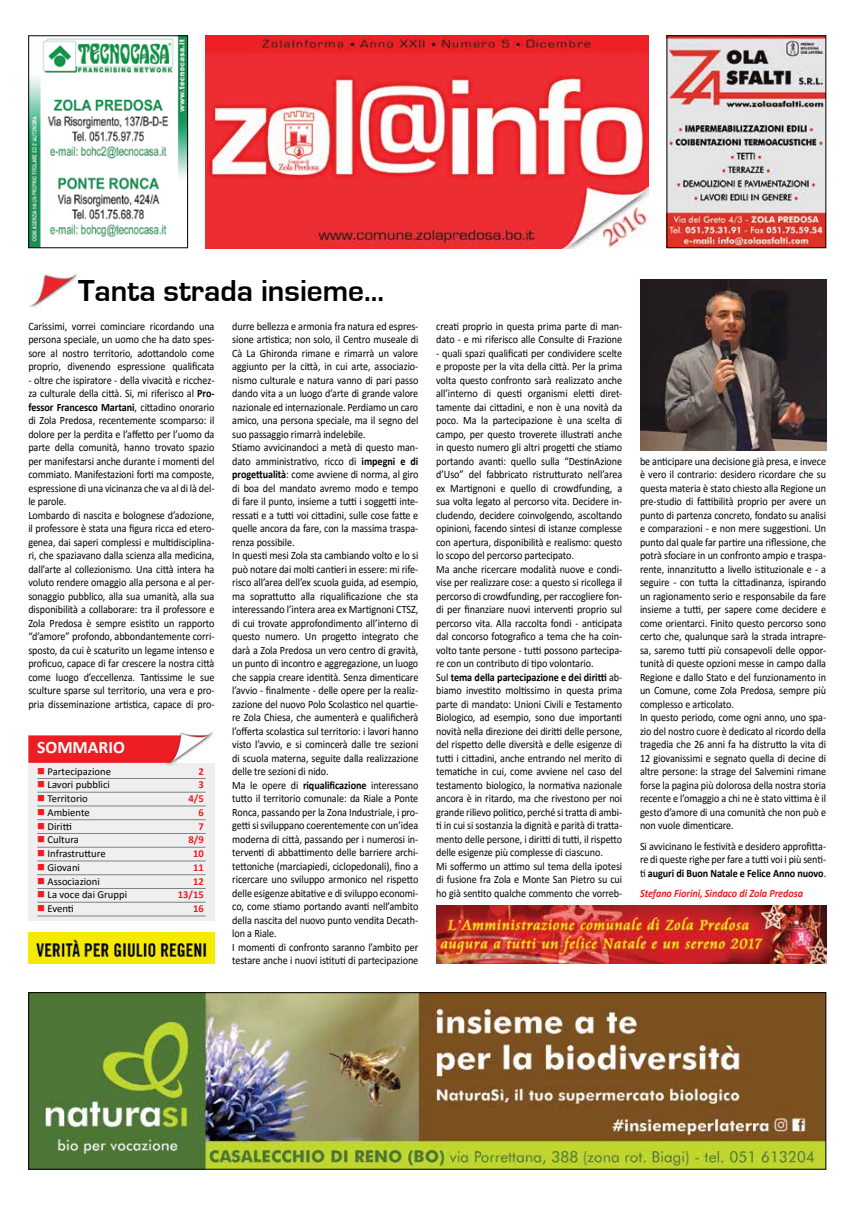
<style>
.page{position:relative;width:851px;height:1205px;background:#fff}
.page>*{position:absolute;margin:0;border:0;box-sizing:border-box;transform-origin:0 0}
.t1{font:700 31.25px "Eurostile";color:#000}
.t2{font:700 17.5px "Calibri";color:#fff}
.t3{font:11.25px/13.5px "Calibri";letter-spacing:-.005em;color:#000;scale:.9 1}
.t4{font:italic 700 11.25px "Calibri";letter-spacing:-.005em;color:#ed1d24;scale:.9 1}
.t5{font:10.62px "Calibri";color:#000}
.t6{font:700 10.62px "Calibri";color:#ed1d24}
.s1{font-weight:700}
.s2{color:#ed1d24}
</style>
<div class="page">
<img style="left:668px;top:37px;width:156px;height:209px">
<div style="left:666px;top:35px;width:160px;height:213px;border:1px solid #000"></div>
<img style="left:30px;top:994px;width:794px;height:173px">
<div style="left:28px;top:992px;width:798px;height:177px;border:1px solid #000"></div>
<img style="left:206px;top:35px;width:442px;height:213px">
<img style="left:30px;top:274px;width:48px;height:34px">
<img style="left:30px;top:37px;width:156px;height:209px">
<div style="left:28px;top:35px;width:160px;height:213px;border:1px solid #000"></div>
<div style="left:28px;top:763px;width:186px;height:157px;background:#efeff0"></div>
<svg style="left:28px;top:735px;width:137px;height:28px;background:#ed2128"></svg>
<img style="left:165px;top:732px;width:49px;height:34px">
<hr style="left:37px;top:778px;width:169px;height:1px;background:#808285">
<hr style="left:37px;top:792px;width:169px;height:1px;background:#808285">
<hr style="left:37px;top:805px;width:169px;height:1px;background:#808285">
<hr style="left:37px;top:819px;width:169px;height:1px;background:#808285">
<hr style="left:37px;top:833px;width:169px;height:1px;background:#808285">
<hr style="left:37px;top:847px;width:169px;height:1px;background:#808285">
<hr style="left:37px;top:860px;width:169px;height:1px;background:#808285">
<hr style="left:37px;top:874px;width:169px;height:1px;background:#808285">
<hr style="left:37px;top:888px;width:169px;height:1px;background:#808285">
<hr style="left:37px;top:902px;width:169px;height:1px;background:#808285">
<hr style="left:37px;top:915px;width:169px;height:1px;background:#808285">
<img style="left:640px;top:280px;width:186px;height:170px">
<img style="left:28px;top:932px;width:186px;height:32px">
<img style="left:436px;top:906px;width:390px;height:58px">
<h1 class="t1" style="left:78px;top:273px;width:307px">Tanta strada insieme...</h1>
<p class="t3" style="left:28px;top:319px;width:208px;text-align:justify">Carissimi, vorrei cominciare ricordando una persona speciale, un uomo che ha dato spes&shy;sore al nostro territorio, adottandolo come proprio, divenendo espressione qualificata</p>
<p class="t3" style="left:28px;top:373px;width:208px">- oltre che ispiratore - della vivacità e ricchez&shy;za culturale della città. Si, mi riferisco al <span class="s1">Pro&shy;fessor Francesco Martani</span>, cittadino onorario di Zola Predosa, recentemente scomparso: il dolore per la perdita e l’affetto per l’uomo da parte della comunità, hanno trovato spazio per manifestarsi anche durante i momenti del commiato. Manifestazioni forti ma composte, espressione di una vicinanza che va al di là del&shy;le parole.<br>Lombardo di nascita e bolognese d’adozione, il professore è stata una figura ricca ed etero&shy;genea, dai saperi complessi e multidisciplina&shy;ri, che spaziavano dalla scienza alla medicina, dall’arte al collezionismo. Una città intera ha voluto rendere omaggio alla persona e al per&shy;sonaggio pubblico, alla sua umanità, alla sua disponibilità a collaborare: tra il professore e Zola Predosa è sempre esistito un rapporto “d’amore” profondo, abbondantemente corri&shy;sposto, da cui è scaturito un legame intenso e proficuo, capace di far crescere la nostra città come luogo d’eccellenza. Tantissime le sue sculture sparse sul territorio, una vera e pro&shy;pria disseminazione artistica, capace di pro-</p>
<p class="t3" style="left:232px;top:319px;width:208px">durre bellezza e armonia fra natura ed espres&shy;sione artistica; non solo, il Centro museale di Cà La Ghironda rimane e rimarrà un valore aggiunto per la città, in cui arte, associazio&shy;nismo culturale e natura vanno di pari passo dando vita a un luogo d’arte di grande valore nazionale ed internazionale. Perdiamo un caro amico, una persona speciale, ma il segno del suo passaggio rimarrà indelebile.<br>Stiamo avvicinandoci a metà di questo man&shy;dato amministrativo, ricco di <span class="s1">impegni e di progettualità</span>: come avviene di norma, al giro di boa del mandato avremo modo e tempo di fare il punto, insieme a tutti i soggetti inte&shy;ressati e a tutti voi cittadini, sulle cose fatte e quelle ancora da fare, con la massima traspa&shy;renza possibile.<br>In questi mesi Zola sta cambiando volto e lo si può notare dai molti cantieri in essere: mi rife&shy;risco all’area dell’ex scuola guida, ad esempio, ma soprattutto alla riqualificazione che sta interessando l’intera area ex Martignoni CTSZ, di cui trovate approfondimento all’interno di questo numero. Un progetto integrato che darà a Zola Predosa un vero centro di gravità, un punto di incontro e aggregazione, un luogo che sappia creare identità. Senza dimenticare l’avvio - finalmente - delle opere per la realiz&shy;zazione del nuovo Polo Scolastico nel quartie&shy;re Zola Chiesa, che aumenterà e qualificherà l’offerta scolastica sul territorio: i lavori hanno visto l’avvio, e si comincerà dalle tre sezioni di scuola materna, seguite dalla realizzazione delle tre sezioni di nido.<br>Ma le opere di <span class="s1">riqualificazione</span> interessano tutto il territorio comunale: da Riale a Ponte Ronca, passando per la Zona Industriale, i pro&shy;getti si sviluppano coerentemente con un’idea moderna di città, passando per i numerosi in&shy;terventi di abbattimento delle barriere archi&shy;tettoniche (marciapiedi, ciclopedonali), fino a ricercare uno sviluppo armonico nel rispetto delle esigenze abitative e di sviluppo economi&shy;co, come stiamo portando avanti nell’ambito della nascita del nuovo punto vendita Decath&shy;lon a Riale.<br>I momenti di confronto saranno l’ambito per testare anche i nuovi istituti di partecipazione</p>
<p class="t3" style="left:436px;top:319px;width:208px">creati proprio in questa prima parte di man&shy;dato - e mi riferisco alle Consulte di Frazione</p>
<p class="t3" style="left:436px;top:346px;width:208px">- quali spazi qualificati per condividere scelte e proposte per la vita della città. Per la prima volta questo confronto sarà realizzato anche all’interno di questi organismi eletti diret&shy;tamente dai cittadini, e non è una novità da poco. Ma la partecipazione è una scelta di campo, per questo troverete illustrati anche in questo numero gli altri progetti che stiamo portando avanti: quello sulla “DestinAzione d’Uso” del fabbricato ristrutturato nell’area ex Martignoni e quello di crowdfunding, a sua volta legato al percorso vita. Decidere in&shy;cludendo, decidere coinvolgendo, ascoltando opinioni, facendo sintesi di istanze complesse con apertura, disponibilità e realismo: questo lo scopo del percorso partecipato.<br>Ma anche ricercare modalità nuove e condi&shy;vise per realizzare cose: a questo si ricollega il percorso di crowdfunding, per raccogliere fon&shy;di per finanziare nuovi interventi proprio sul percorso vita. Alla raccolta fondi - anticipata dal concorso fotografico a tema che ha coin&shy;volto tante persone - tutti possono partecipa&shy;re con un contributo di tipo volontario.<br>Sul <span class="s1">tema della partecipazione e dei diritti</span> ab&shy;biamo investito moltissimo in questa prima parte di mandato: Unioni Civili e Testamento Biologico, ad esempio, sono due importanti novità nella direzione dei diritti delle persone, del rispetto delle diversità e delle esigenze di tutti i cittadini, anche entrando nel merito di tematiche in cui, come avviene nel caso del testamento biologico, la normativa nazionale ancora è in ritardo, ma che rivestono per noi grande rilievo politico, perché si tratta di ambi&shy;ti in cui si sostanzia la dignità e parità di tratta&shy;mento delle persone, i diritti di tutti, il rispetto delle esigenze più complesse di ciascuno.<br>Mi soffermo un attimo sul tema della ipotesi di fusione fra Zola e Monte San Pietro su cui ho già sentito qualche commento che vorreb-</p>
<h2 class="t2" style="left:37px;top:735px;width:89px">SOMMARIO</h2>
<p class="t5" style="left:37px;top:764px;width:75px"><span class="s2">■</span> Partecipazione</p>
<p class="t6" style="left:198px;top:763px;width:7px">2</p>
<p class="t5" style="left:37px;top:777px;width:74px"><span class="s2">■</span> Lavori pubblici</p>
<p class="t6" style="left:198px;top:777px;width:7px">3</p>
<p class="t5" style="left:37px;top:791px;width:52px"><span class="s2">■</span> Territorio</p>
<p class="t6" style="left:188px;top:791px;width:17px">4/5</p>
<p class="t5" style="left:37px;top:805px;width:54px"><span class="s2">■</span> Ambiente</p>
<p class="t6" style="left:198px;top:805px;width:7px">6</p>
<p class="t5" style="left:37px;top:819px;width:36px"><span class="s2">■</span> Diritti</p>
<p class="t6" style="left:198px;top:818px;width:7px">7</p>
<p class="t5" style="left:37px;top:832px;width:43px"><span class="s2">■</span> Cultura</p>
<p class="t6" style="left:188px;top:832px;width:17px">8/9</p>
<p class="t5" style="left:37px;top:846px;width:70px"><span class="s2">■</span> Infrastrutture</p>
<p class="t6" style="left:193px;top:846px;width:12px">10</p>
<p class="t5" style="left:37px;top:860px;width:44px"><span class="s2">■</span> Giovani</p>
<p class="t6" style="left:193px;top:860px;width:12px">11</p>
<p class="t5" style="left:37px;top:874px;width:64px"><span class="s2">■</span> Associazioni</p>
<p class="t6" style="left:193px;top:873px;width:12px">12</p>
<p class="t5" style="left:37px;top:887px;width:91px"><span class="s2">■</span> La voce dai Gruppi</p>
<p class="t6" style="left:178px;top:887px;width:28px">13/15</p>
<p class="t5" style="left:37px;top:901px;width:38px"><span class="s2">■</span> Eventi</p>
<p class="t6" style="left:193px;top:901px;width:12px">16</p>
<p class="t3" style="left:640px;top:454px;width:208px">be anticipare una decisione già presa, e invece è vero il contrario: desidero ricordare che su questa materia è stato chiesto alla Regione un pre-studio di fattibilità proprio per avere un punto di partenza concreto, fondato su analisi e comparazioni - e non mere suggestioni. Un punto dal quale far partire una riflessione, che potrà sfociare in un confronto ampio e traspa&shy;rente, innanzitutto a livello istituzionale e - a seguire - con tutta la cittadinanza, ispirando un ragionamento serio e responsabile da fare insieme a tutti, per sapere come decidere e come orientarci. Finito questo percorso sono certo che, qualunque sarà la strada intrapre&shy;sa, saremo tutti più consapevoli delle oppor&shy;tunità di queste opzioni messe in campo dalla Regione e dallo Stato e del funzionamento in un Comune, come Zola Predosa, sempre più complesso e articolato.<br>In questo periodo, come ogni anno, uno spa&shy;zio del nostro cuore è dedicato al ricordo della tragedia che 26 anni fa ha distrutto la vita di 12 giovanissimi e segnato quella di decine di altre persone: la strage del Salvemini rimane forse la pagina più dolorosa della nostra storia recente e l’omaggio a chi ne è stato vittima è il gesto d’amore di una comunità che non può e non vuole dimenticare.</p>
<p class="t3" style="left:640px;top:839px;width:208px;text-align:justify">Si avvicinano le festività e desidero approfitta&shy;re di queste righe per fare a tutti voi i più senti&shy;ti <span class="s1">auguri di Buon Natale e Felice Anno nuovo</span>.</p>
<p class="t4" style="left:640px;top:885px;width:183px">Stefano Fiorini, Sindaco di Zola Predosa</p>
</div>
